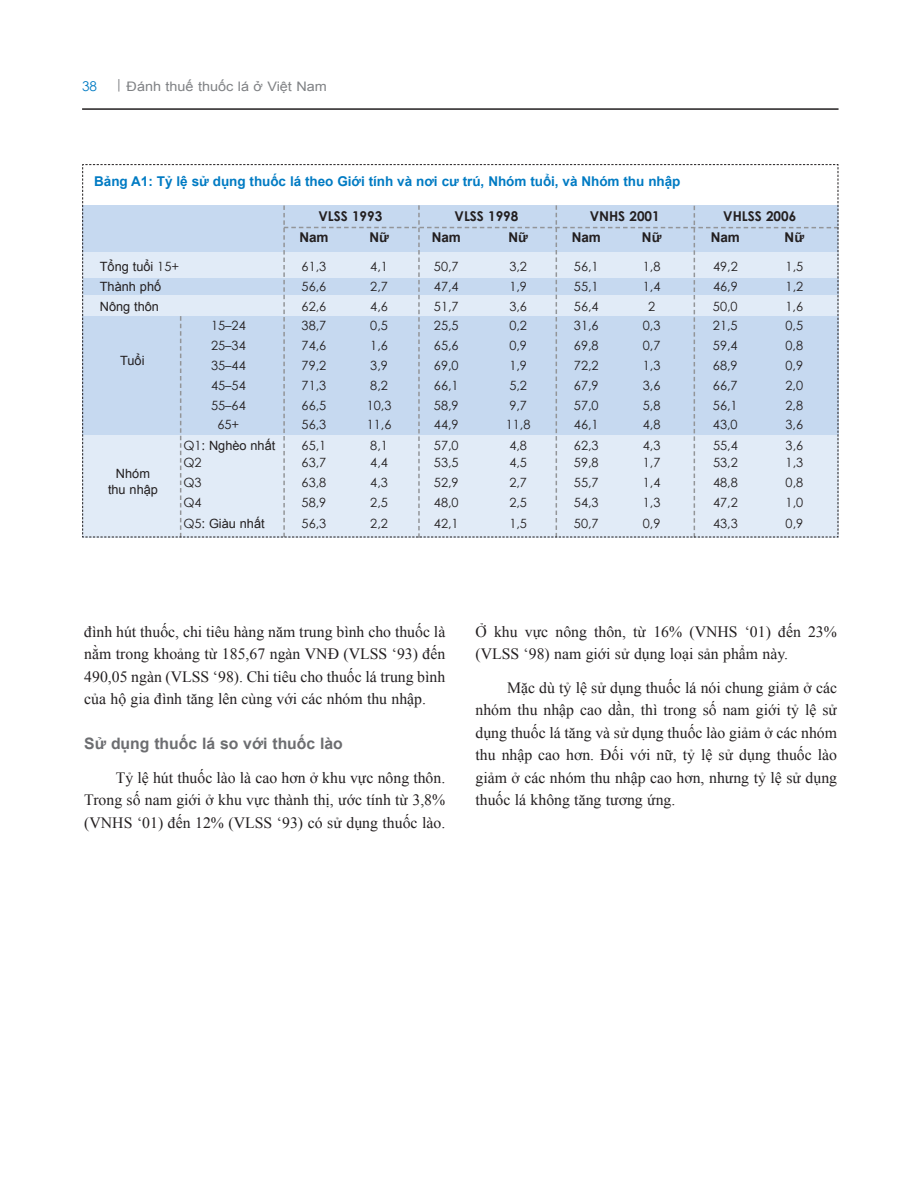
<style>
.page{position:relative;width:919px;height:1189px;background:#fff}
.page>*{position:absolute;margin:0;border:0;box-sizing:border-box;transform-origin:0 0}
.t1{font:15.75px/22.5px "Times New Roman";color:#231f20;text-align:justify}
.t2{font:700 15.75px "Arial";color:#6c6d70}
.t3{font:700 13.5px "Arial";letter-spacing:-.005em;color:#007bc3}
.t4{font:700 13.5px "Century Gothic";color:#231f20}
.t5{font:700 13.5px "Arial";color:#231f20}
.t6{font:13.5px "Century Gothic";color:#007bc3}
.t7{font:13.2px "Arial";color:#808285;scale:1.1 1}
.t8{font:12.75px "Century Gothic";color:#231f20}
.t9{font:12.75px/15.3px "Arial";color:#231f20;text-align:center}
.s1{font-family:"Century Gothic";font-size:13.5px}
.s2{font-family:"Century Gothic"}
</style>
<div class="page">
<hr style="left:82px;top:108px;width:756px;height:2px;background:#231f20">
<svg style="left:82px;top:164px;width:756px;height:374px;background:#d3e0f0"></svg>
<p class="t6" style="left:82px;top:77px;width:16px">38</p>
<p class="t7" style="left:114px;top:79px;width:195px"><span class="s1">|</span> Đánh thuế thuốc lá ở Việt Nam</p>
<p class="t3" style="left:94px;top:174px;width:587px">Bảng A1: Tỷ lệ sử dụng thuốc lá theo Giới tính và nơi cư trú, Nhóm tuổi, và Nhóm thu nhập</p>
<p class="t4" style="left:318px;top:207px;width:65px">VLSS 1993</p>
<p class="t4" style="left:454px;top:207px;width:65px">VLSS 1998</p>
<p class="t4" style="left:589px;top:207px;width:72px">VNHS 2001</p>
<p class="t4" style="left:723px;top:207px;width:75px">VHLSS 2006</p>
<p class="t5" style="left:299px;top:229px;width:31px">Nam</p>
<p class="t5" style="left:369px;top:229px;width:21px">Nữ</p>
<p class="t5" style="left:431px;top:229px;width:31px">Nam</p>
<p class="t5" style="left:508px;top:229px;width:21px">Nữ</p>
<p class="t5" style="left:571px;top:229px;width:31px">Nam</p>
<p class="t5" style="left:642px;top:229px;width:21px">Nữ</p>
<p class="t5" style="left:710px;top:229px;width:31px">Nam</p>
<p class="t5" style="left:784px;top:229px;width:21px">Nữ</p>
<p class="t9" style="left:100px;top:259px;width:81px">Tổng tuổi <span class="s2">15+</span></p>
<p class="t8" style="left:301px;top:258px;width:26px">61,3</p>
<p class="t8" style="left:370px;top:258px;width:19px">4,1</p>
<p class="t8" style="left:434px;top:258px;width:26px">50,7</p>
<p class="t8" style="left:509px;top:258px;width:19px">3,2</p>
<p class="t8" style="left:574px;top:258px;width:26px">56,1</p>
<p class="t8" style="left:642px;top:258px;width:19px">1,8</p>
<p class="t8" style="left:713px;top:258px;width:26px">49,2</p>
<p class="t8" style="left:785px;top:258px;width:19px">1,5</p>
<p class="t9" style="left:100px;top:279px;width:63px">Thành phố</p>
<p class="t8" style="left:301px;top:278px;width:26px">56,6</p>
<p class="t8" style="left:370px;top:278px;width:19px">2,7</p>
<p class="t8" style="left:434px;top:278px;width:26px">47,4</p>
<p class="t8" style="left:509px;top:278px;width:19px">1,9</p>
<p class="t8" style="left:574px;top:278px;width:26px">55,1</p>
<p class="t8" style="left:642px;top:278px;width:19px">1,4</p>
<p class="t8" style="left:713px;top:278px;width:26px">46,9</p>
<p class="t8" style="left:785px;top:278px;width:19px">1,2</p>
<p class="t9" style="left:100px;top:298px;width:61px">Nông thôn</p>
<p class="t8" style="left:301px;top:298px;width:26px">62,6</p>
<p class="t8" style="left:370px;top:298px;width:19px">4,6</p>
<p class="t8" style="left:434px;top:298px;width:26px">51,7</p>
<p class="t8" style="left:509px;top:298px;width:19px">3,6</p>
<p class="t8" style="left:574px;top:298px;width:26px">56,4</p>
<p class="t8" style="left:648px;top:298px;width:9px">2</p>
<p class="t8" style="left:713px;top:298px;width:26px">50,0</p>
<p class="t8" style="left:785px;top:298px;width:19px">1,6</p>
<p class="t8" style="left:211px;top:317px;width:36px">15–24</p>
<p class="t8" style="left:301px;top:317px;width:26px">38,7</p>
<p class="t8" style="left:370px;top:317px;width:19px">0,5</p>
<p class="t8" style="left:434px;top:317px;width:26px">25,5</p>
<p class="t8" style="left:509px;top:317px;width:19px">0,2</p>
<p class="t8" style="left:574px;top:317px;width:26px">31,6</p>
<p class="t8" style="left:642px;top:317px;width:19px">0,3</p>
<p class="t8" style="left:713px;top:317px;width:26px">21,5</p>
<p class="t8" style="left:785px;top:317px;width:19px">0,5</p>
<p class="t8" style="left:211px;top:337px;width:36px">25–34</p>
<p class="t8" style="left:301px;top:337px;width:26px">74,6</p>
<p class="t8" style="left:370px;top:337px;width:19px">1,6</p>
<p class="t8" style="left:434px;top:337px;width:26px">65,6</p>
<p class="t8" style="left:509px;top:337px;width:19px">0,9</p>
<p class="t8" style="left:574px;top:337px;width:26px">69,8</p>
<p class="t8" style="left:642px;top:337px;width:19px">0,7</p>
<p class="t8" style="left:713px;top:337px;width:26px">59,4</p>
<p class="t8" style="left:785px;top:337px;width:19px">0,8</p>
<p class="t8" style="left:211px;top:357px;width:36px">35–44</p>
<p class="t8" style="left:301px;top:357px;width:26px">79,2</p>
<p class="t8" style="left:370px;top:357px;width:19px">3,9</p>
<p class="t8" style="left:434px;top:357px;width:26px">69,0</p>
<p class="t8" style="left:509px;top:357px;width:19px">1,9</p>
<p class="t8" style="left:574px;top:357px;width:26px">72,2</p>
<p class="t8" style="left:642px;top:357px;width:19px">1,3</p>
<p class="t8" style="left:713px;top:357px;width:26px">68,9</p>
<p class="t8" style="left:785px;top:357px;width:19px">0,9</p>
<p class="t8" style="left:211px;top:377px;width:36px">45–54</p>
<p class="t8" style="left:301px;top:377px;width:26px">71,3</p>
<p class="t8" style="left:370px;top:377px;width:19px">8,2</p>
<p class="t8" style="left:434px;top:377px;width:26px">66,1</p>
<p class="t8" style="left:509px;top:377px;width:19px">5,2</p>
<p class="t8" style="left:574px;top:377px;width:26px">67,9</p>
<p class="t8" style="left:642px;top:377px;width:19px">3,6</p>
<p class="t8" style="left:713px;top:377px;width:26px">66,7</p>
<p class="t8" style="left:785px;top:377px;width:19px">2,0</p>
<p class="t8" style="left:211px;top:397px;width:36px">55–64</p>
<p class="t8" style="left:301px;top:397px;width:26px">66,5</p>
<p class="t8" style="left:367px;top:397px;width:26px">10,3</p>
<p class="t8" style="left:434px;top:397px;width:26px">58,9</p>
<p class="t8" style="left:509px;top:397px;width:19px">9,7</p>
<p class="t8" style="left:574px;top:397px;width:26px">57,0</p>
<p class="t8" style="left:642px;top:397px;width:19px">5,8</p>
<p class="t8" style="left:713px;top:397px;width:26px">56,1</p>
<p class="t8" style="left:785px;top:397px;width:19px">2,8</p>
<p class="t8" style="left:217px;top:416px;width:23px">65+</p>
<p class="t8" style="left:301px;top:416px;width:26px">56,3</p>
<p class="t8" style="left:367px;top:416px;width:26px">11,6</p>
<p class="t8" style="left:434px;top:416px;width:26px">44,9</p>
<p class="t8" style="left:506px;top:416px;width:26px">11,8</p>
<p class="t8" style="left:574px;top:416px;width:26px">46,1</p>
<p class="t8" style="left:642px;top:416px;width:19px">4,8</p>
<p class="t8" style="left:713px;top:416px;width:26px">43,0</p>
<p class="t8" style="left:785px;top:416px;width:19px">3,6</p>
<p class="t9" style="left:183px;top:438px;width:93px"><span class="s2">Q1:</span> Nghèo nhất</p>
<p class="t8" style="left:301px;top:437px;width:26px">65,1</p>
<p class="t8" style="left:370px;top:437px;width:19px">8,1</p>
<p class="t8" style="left:434px;top:437px;width:26px">57,0</p>
<p class="t8" style="left:509px;top:437px;width:19px">4,8</p>
<p class="t8" style="left:574px;top:437px;width:26px">62,3</p>
<p class="t8" style="left:642px;top:437px;width:19px">4,3</p>
<p class="t8" style="left:713px;top:437px;width:26px">55,4</p>
<p class="t8" style="left:785px;top:437px;width:19px">3,6</p>
<p class="t8" style="left:183px;top:454px;width:20px">Q2</p>
<p class="t8" style="left:301px;top:454px;width:26px">63,7</p>
<p class="t8" style="left:370px;top:454px;width:19px">4,4</p>
<p class="t8" style="left:434px;top:454px;width:26px">53,5</p>
<p class="t8" style="left:509px;top:454px;width:19px">4,5</p>
<p class="t8" style="left:574px;top:454px;width:26px">59,8</p>
<p class="t8" style="left:642px;top:454px;width:19px">1,7</p>
<p class="t8" style="left:713px;top:454px;width:26px">53,2</p>
<p class="t8" style="left:785px;top:454px;width:19px">1,3</p>
<p class="t8" style="left:183px;top:474px;width:20px">Q3</p>
<p class="t8" style="left:301px;top:474px;width:26px">63,8</p>
<p class="t8" style="left:370px;top:474px;width:19px">4,3</p>
<p class="t8" style="left:434px;top:474px;width:26px">52,9</p>
<p class="t8" style="left:509px;top:474px;width:19px">2,7</p>
<p class="t8" style="left:574px;top:474px;width:26px">55,7</p>
<p class="t8" style="left:642px;top:474px;width:19px">1,4</p>
<p class="t8" style="left:713px;top:474px;width:26px">48,8</p>
<p class="t8" style="left:785px;top:474px;width:19px">0,8</p>
<p class="t8" style="left:183px;top:494px;width:20px">Q4</p>
<p class="t8" style="left:301px;top:494px;width:26px">58,9</p>
<p class="t8" style="left:370px;top:494px;width:19px">2,5</p>
<p class="t8" style="left:434px;top:494px;width:26px">48,0</p>
<p class="t8" style="left:509px;top:494px;width:19px">2,5</p>
<p class="t8" style="left:574px;top:494px;width:26px">54,3</p>
<p class="t8" style="left:642px;top:494px;width:19px">1,3</p>
<p class="t8" style="left:713px;top:494px;width:26px">47,2</p>
<p class="t8" style="left:785px;top:494px;width:19px">1,0</p>
<p class="t9" style="left:183px;top:516px;width:83px"><span class="s2">Q5:</span> Giàu nhất</p>
<p class="t8" style="left:301px;top:515px;width:26px">56,3</p>
<p class="t8" style="left:370px;top:515px;width:19px">2,2</p>
<p class="t8" style="left:434px;top:515px;width:26px">42,1</p>
<p class="t8" style="left:509px;top:515px;width:19px">1,5</p>
<p class="t8" style="left:574px;top:515px;width:26px">50,7</p>
<p class="t8" style="left:642px;top:515px;width:19px">0,9</p>
<p class="t8" style="left:713px;top:515px;width:26px">43,3</p>
<p class="t8" style="left:785px;top:515px;width:19px">0,9</p>
<p class="t9" style="left:120px;top:353px;width:26px">Tuổi</p>
<p class="t9" style="left:108px;top:466px;width:51px">Nhóm thu nhập</p>
<p class="t1" style="left:84px;top:620px;width:362px">đình hút thuốc, chi tiêu hàng năm trung bình cho thuốc là nằm trong khoảng từ 185,67 ngàn VNĐ (VLSS ‘93) đến 490,05 ngàn (VLSS ‘98). Chi tiêu cho thuốc lá trung bình của hộ gia đình tăng lên cùng với các nhóm thu nhập.</p>
<p class="t2" style="left:84px;top:735px;width:260px">Sử dụng thuốc lá so với thuốc lào</p>
<p class="t1" style="left:84px;top:766px;width:362px;text-indent:32px">Tỷ lệ hút thuốc lào là cao hơn ở khu vực nông thôn.<br>Trong số nam giới ở khu vực thành thị, ước tính từ 3,8% (VNHS ‘01) đến 12% (VLSS ‘93) có sử dụng thuốc lào.</p>
<p class="t1" style="left:475px;top:620px;width:363px">Ở khu vực nông thôn, từ 16% (VNHS ‘01) đến 23% (VLSS ‘98) nam giới sử dụng loại sản phẩm này.</p>
<p class="t1" style="left:475px;top:676px;width:363px;text-indent:32px">Mặc dù tỷ lệ sử dụng thuốc lá nói chung giảm ở các nhóm thu nhập cao dần, thì trong số nam giới tỷ lệ sử dụng thuốc lá tăng và sử dụng thuốc lào giảm ở các nhóm thu nhập cao hơn. Đối với nữ, tỷ lệ sử dụng thuốc lào giảm ở các nhóm thu nhập cao hơn, nhưng tỷ lệ sử dụng thuốc lá không tăng tương ứng.</p>
</div>
